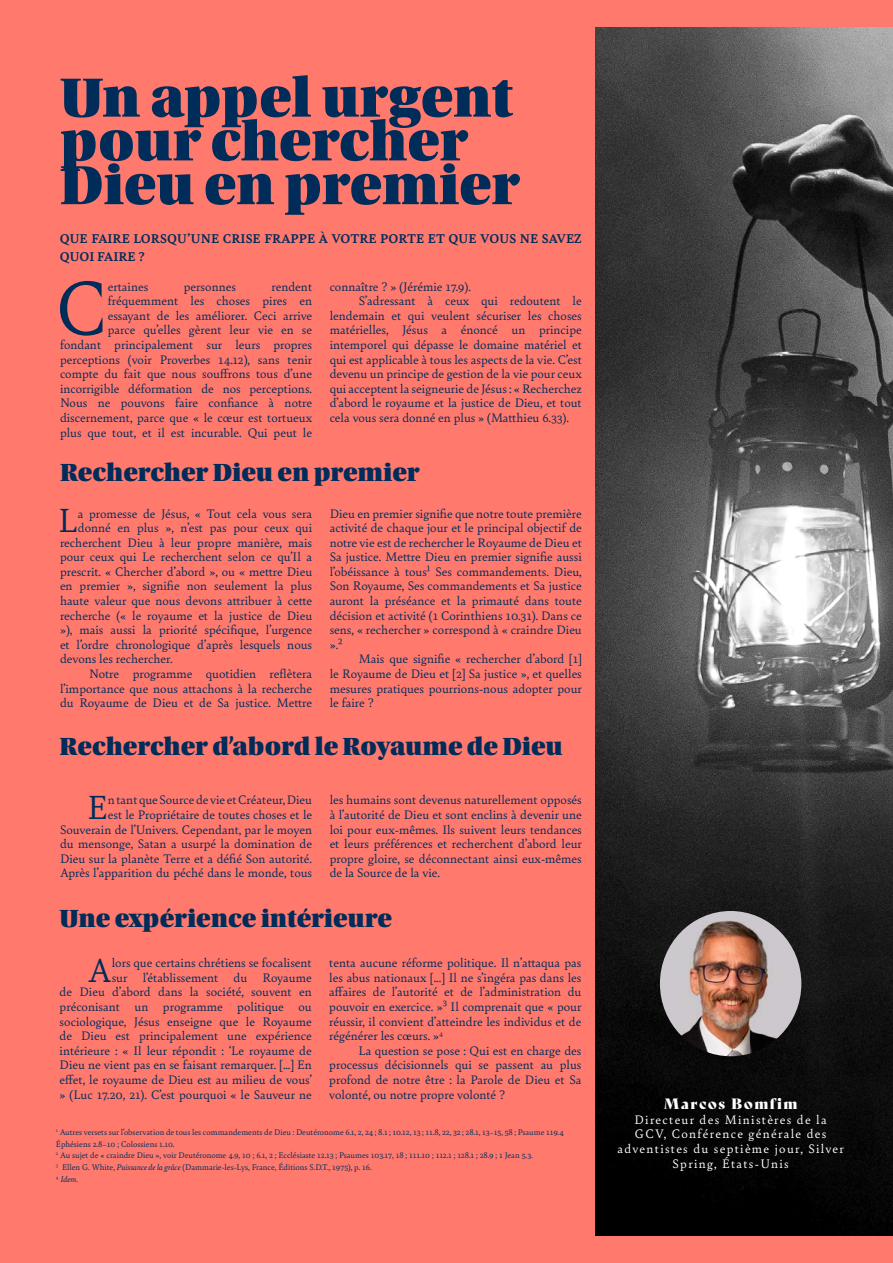
<style>
.page{position:relative;width:893px;height:1263px;background:#ff796d}
.page>*{position:absolute;margin:0;border:0;box-sizing:border-box;transform-origin:0 0}
.t1{font:80.4px "Bely";color:#002c5a}
.t2{font:58.35px/43.8px "Utopia Std Black Headline";color:#002c5a}
.t3{font:35.55px "Bely";color:#002c5a}
.t4{font:26.25px "Utopia Std Black Headline";color:#002c5a}
.t5{font:14.55px "Bely Display";letter-spacing:.1em;color:#fff}
.t6{font:700 13.5px/18px "Bely";color:#002c5a}
.t7{font:13.2px/14.5px "Bely";color:#002c5a;text-align:justify}
.t8{font:13.2px/14.5px "Bely";letter-spacing:.1em;color:#fff;text-align:center}
.t9{font:8.7px/11.7px "Bely";color:#002c5a}
.s1{font-style:italic}
</style>
<div class="page">
<img style="left:595px;top:27px;width:298px;height:1209px">
<img style="left:660px;top:911px;width:141px;height:145px">
<h2 class="t2" style="left:60px;top:77px;width:461px">Un appel urgent pour chercher<br>Dieu en premier</h2>
<p class="t6" style="left:60px;top:229px;width:524px">QUE FAIRE LORSQU’UNE CRISE FRAPPE À VOTRE PORTE ET QUE VOUS NE SAVEZ<br>QUOI FAIRE ?</p>
<h1 class="t1" style="left:56px;top:251px;width:53px">C</h1>
<p class="t7" style="left:108px;top:278px;width:42px">ertaines</p>
<p class="t7" style="left:184px;top:278px;width:54px">personnes</p>
<p class="t7" style="left:60px;top:278px;width:254px;text-align:right">rendent<br>fréquemment les choses pires en<br>essayant de les améliorer. Ceci arrive<br>parce qu’elles gèrent leur vie en se<br>fondant principalement sur leurs propres perceptions (voir Proverbes 14.12), sans tenir compte du fait que nous souffrons tous d’une incorrigible déformation de nos perceptions.<br>Nous ne pouvons faire confiance à notre discernement, parce que « le cœur est tortueux plus que tout, et il est incurable. Qui peut le</p>
<p class="t7" style="left:330px;top:278px;width:143px">connaître ? » (Jérémie 17.9).</p>
<p class="t7" style="left:359px;top:293px;width:224px">S’adressant à ceux qui redoutent le</p>
<p class="t7" style="left:330px;top:307px;width:254px">lendemain et qui veulent sécuriser les choses</p>
<p class="t7" style="left:330px;top:322px;width:254px">matérielles, Jésus a énoncé un principe</p>
<p class="t7" style="left:330px;top:337px;width:254px">intemporel qui dépasse le domaine matériel et</p>
<p class="t7" style="left:330px;top:351px;width:254px">qui est applicable à tous les aspects de la vie. C’est</p>
<p class="t7" style="left:330px;top:366px;width:254px">devenu un principe de gestion de la vie pour ceux</p>
<p class="t7" style="left:330px;top:380px;width:254px">qui acceptent la seigneurie de Jésus : « Recherchez</p>
<p class="t7" style="left:330px;top:395px;width:254px">d’abord le royaume et la justice de Dieu, et tout</p>
<p class="t7" style="left:330px;top:410px;width:241px">cela vous sera donné en plus » (Matthieu 6.33).</p>
<h3 class="t4" style="left:60px;top:459px;width:361px">Rechercher Dieu en premier</h3>
<h3 class="t3" style="left:58px;top:495px;width:21px">L</h3>
<p class="t7" style="left:78px;top:505px;width:236px">a promesse de Jésus, « Tout cela vous sera</p>
<p class="t7" style="left:78px;top:520px;width:236px">donné en plus », n’est pas pour ceux qui</p>
<p class="t7" style="left:60px;top:534px;width:254px">recherchent Dieu à leur propre manière, mais</p>
<p class="t7" style="left:60px;top:549px;width:254px">pour ceux qui Le recherchent selon ce qu’Il a</p>
<p class="t7" style="left:60px;top:563px;width:254px">prescrit. « Chercher d’abord », ou « mettre Dieu</p>
<p class="t7" style="left:60px;top:578px;width:254px">en premier », signifie non seulement la plus</p>
<p class="t7" style="left:60px;top:593px;width:254px">haute valeur que nous devons attribuer à cette</p>
<p class="t7" style="left:60px;top:607px;width:254px">recherche (« le royaume et la justice de Dieu</p>
<p class="t7" style="left:60px;top:622px;width:254px">»), mais aussi la priorité spécifique, l’urgence</p>
<p class="t7" style="left:60px;top:636px;width:254px">et l’ordre chronologique d’après lesquels nous</p>
<p class="t7" style="left:60px;top:651px;width:114px">devons les rechercher.</p>
<p class="t7" style="left:89px;top:666px;width:224px">Notre programme quotidien reflètera</p>
<p class="t7" style="left:60px;top:680px;width:254px">l’importance que nous attachons à la recherche</p>
<p class="t7" style="left:60px;top:695px;width:254px">du Royaume de Dieu et de Sa justice. Mettre</p>
<p class="t7" style="left:330px;top:505px;width:254px">Dieu en premier signifie que notre toute première activité de chaque jour et le principal objectif de notre vie est de rechercher le Royaume de Dieu et Sa justice. Mettre Dieu en premier signifie aussi l’obéissance à tous¹ Ses commandements. Dieu, Son Royaume, Ses commandements et Sa justice auront la préséance et la primauté dans toute décision et activité (1 Corinthiens 10.31). Dans ce sens, « rechercher » correspond à « craindre Dieu ».²</p>
<p class="t7" style="left:330px;top:651px;width:254px;text-indent:29px">Mais que signifie « rechercher d’abord [1] le Royaume de Dieu et [2] Sa justice », et quelles mesures pratiques pourrions-nous adopter pour le faire ?</p>
<h3 class="t4" style="left:60px;top:733px;width:505px">Rechercher d’abord le Royaume de Dieu</h3>
<p class="t7" style="left:60px;top:792px;width:254px;text-align:right">n tant que Source de vie et Créateur, Dieu<br>est le Propriétaire de toutes choses et le Souverain de l’Univers. Cependant, par le moyen du mensonge, Satan a usurpé la domination de Dieu sur la planète Terre et a défié Son autorité.<br>Après l’apparition du péché dans le monde, tous</p>
<p class="t7" style="left:330px;top:792px;width:254px">les humains sont devenus naturellement opposés à l’autorité de Dieu et sont enclins à devenir une loi pour eux-mêmes. Ils suivent leurs tendances et leurs préférences et recherchent d’abord leur propre gloire, se déconnectant ainsi eux-mêmes de la Source de la vie.</p>
<h3 class="t3" style="left:87px;top:782px;width:22px">E</h3>
<h3 class="t4" style="left:60px;top:905px;width:334px">Une expérience intérieure</h3>
<p class="t7" style="left:60px;top:955px;width:254px;text-align:right">lors que certains chrétiens se focalisent<br>sur l’établissement du Royaume<br>de Dieu d’abord dans la société, souvent en préconisant un programme politique ou sociologique, Jésus enseigne que le Royaume de Dieu est principalement une expérience intérieure : « Il leur répondit : ‘Le royaume de Dieu ne vient pas en se faisant remarquer. […] En effet, le royaume de Dieu est au milieu de vous’ » (Luc 17.20, 21). C’est pourquoi « le Sauveur ne</p>
<p class="t7" style="left:329px;top:955px;width:254px">tenta aucune réforme politique. Il n’attaqua pas les abus nationaux [...] Il ne s’ingéra pas dans les affaires de l’autorité et de l’administration du pouvoir en exercice. »³ Il comprenait que « pour réussir, il convient d’atteindre les individus et de régénérer les cœurs. »<sup>4</sup></p>
<h3 class="t3" style="left:88px;top:945px;width:25px">A</h3>
<p class="t7" style="left:329px;top:1042px;width:254px;text-indent:29px">La question se pose : Qui est en charge des processus décisionnels qui se passent au plus profond de notre être : la Parole de Dieu et Sa volonté, ou notre propre volonté ?</p>
<p class="t9" style="left:56px;top:1126px;width:509px"><sup>1</sup> Autres versets sur l’observation de tous les commandements de Dieu : Deutéronome 6.1, 2, 24 ; 8.1 ; 10.12, 13 ; 11.8, 22, 32 ; 28.1, 13–15, 58 ; Psaume 119.4<br>Éphésiens 2.8–10 ; Colossiens 1.10.<br><sup>2</sup> Au sujet de « craindre Dieu », voir Deutéronome 4.9, 10 ; 6.1, 2 ; Ecclésiaste 12.13 ; Psaumes 103.17, 18 ; 111.10 ; 112.1 ; 128.1 ; 28.9 ; 1 Jean 5.3.<br><sup>3</sup> Ellen G. White, <span class="s1">Puissance de la grâce</span> (Dammarie-les-Lys, France, Éditions S.D.T., 1975), p. 16.<br><sup>4</sup> <span class="s1">Idem.</span></p>
<p class="t5" style="left:664px;top:1092px;width:135px">Marcos Bomfim</p>
<p class="t8" style="left:617px;top:1111px;width:228px">Directeur des Ministères de la<br>GCV, Conférence générale des adventistes du septième jour, Silver<br>Spring, États-Unis</p>
</div>
